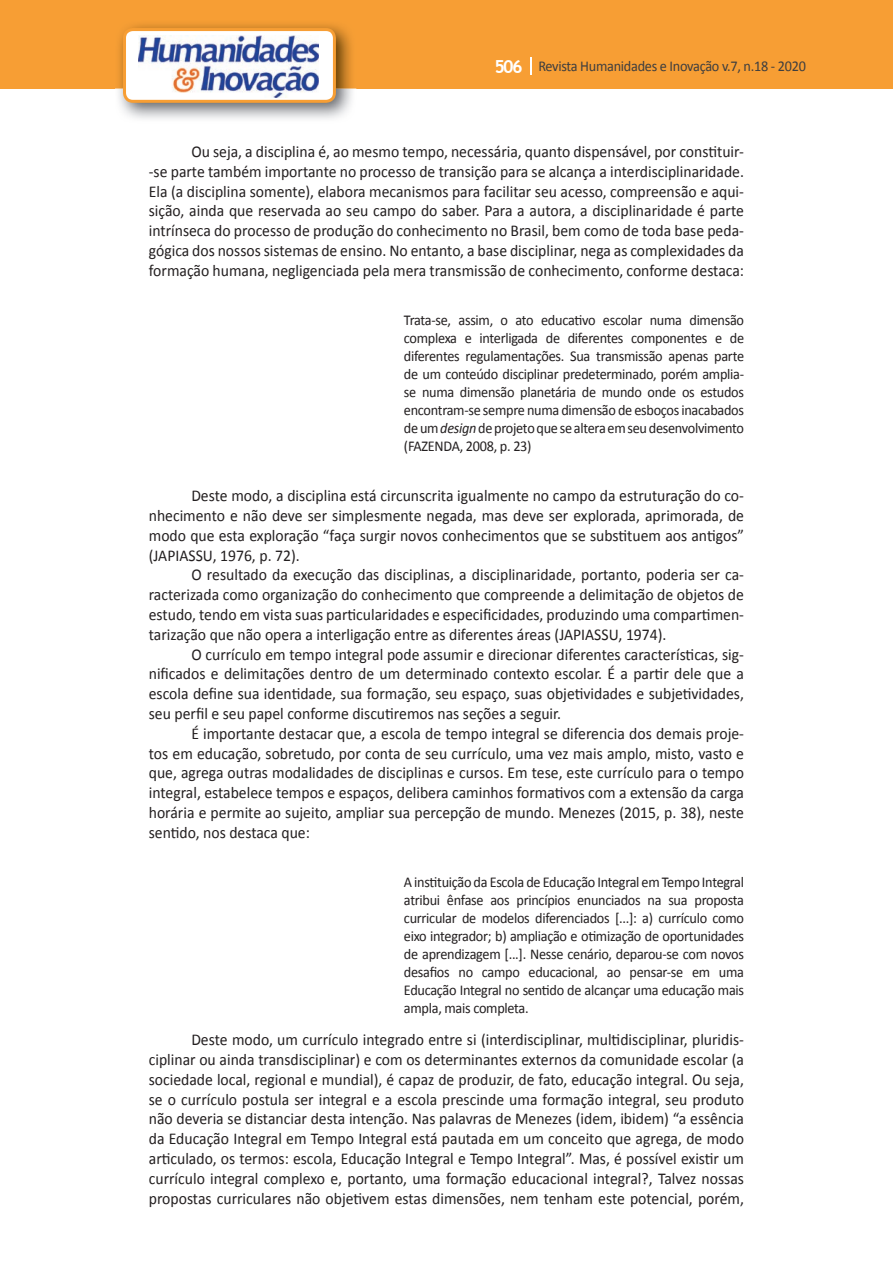
<style>
.page{position:relative;width:893px;height:1263px;background:#fff}
.page>*{position:absolute;margin:0;border:0;box-sizing:border-box;transform-origin:0 0}
.t1{font:16.5px/19.8px "Calibri";color:#231f20;text-align:justify;scale:.95 1}
.t2{font:15px/18px "Calibri";letter-spacing:-.02em;color:#231f20;text-align:justify;scale:.95 1}
.t3{font:15px "Calibri";letter-spacing:-.02em;color:#3e3e3f;scale:.95 1}
.s1{font-family:"Trebuchet MS";font-weight:700;font-size:18px;color:#fff}
.s2{font-style:italic}
</style>
<div class="page">
<div style="left:0;top:0;width:893px;height:88px;background:#f79e34"></div>
<svg style="left:530px;top:57px;width:2px;height:18px"></svg>
<img style="left:115px;top:24px;width:241px;height:95px">
<svg style="left:123px;top:28px;width:213px;height:75px"></svg>
<p class="t3" style="left:495px;top:57px;width:329px"><span class="s1">506</span> Revista Humanidades e Inovação v.7, n.18 - 2020</p>
<p class="t1" style="left:149px;top:142px;width:628px;text-indent:43px">Ou seja, a disciplina é, ao mesmo tempo, necessária, quanto dispensável, por constituir--se parte também importante no processo de transição para se alcança a interdisciplinaridade.<br>Ela (a disciplina somente), elabora mecanismos para facilitar seu acesso, compreensão e aqui&shy;sição, ainda que reservada ao seu campo do saber. Para a autora, a disciplinaridade é parte intrínseca do processo de produção do conhecimento no Brasil, bem como de toda base peda&shy;gógica dos nossos sistemas de ensino. No entanto, a base disciplinar, nega as complexidades da formação humana, negligenciada pela mera transmissão de conhecimento, conforme destaca:</p>
<p class="t2" style="left:404px;top:311px;width:360px">Trata-se, assim, o ato educativo escolar numa dimensão complexa e interligada de diferentes componentes e de diferentes regulamentações. Sua transmissão apenas parte de um conteúdo disciplinar predeterminado, porém amplia&shy;se numa dimensão planetária de mundo onde os estudos encontram-se sempre numa dimensão de esboços inacabados de um <span class="s2">design</span> de projeto que se altera em seu desenvolvimento (FAZENDA, 2008, p. 23)</p>
<p class="t1" style="left:149px;top:486px;width:628px;text-indent:43px">Deste modo, a disciplina está circunscrita igualmente no campo da estruturação do co&shy;nhecimento e não deve ser simplesmente negada, mas deve ser explorada, aprimorada, de modo que esta exploração “faça surgir novos conhecimentos que se substituem aos antigos” (JAPIASSU, 1976, p. 72).</p>
<p class="t1" style="left:149px;top:565px;width:628px;text-indent:43px">O resultado da execução das disciplinas, a disciplinaridade, portanto, poderia ser ca&shy;racterizada como organização do conhecimento que compreende a delimitação de objetos de estudo, tendo em vista suas particularidades e especificidades, produzindo uma compartimen&shy;tarização que não opera a interligação entre as diferentes áreas (JAPIASSU, 1974).</p>
<p class="t1" style="left:149px;top:644px;width:628px;text-indent:43px">O currículo em tempo integral pode assumir e direcionar diferentes características, sig&shy;nificados e delimitações dentro de um determinado contexto escolar. É a partir dele que a escola define sua identidade, sua formação, seu espaço, suas objetividades e subjetividades, seu perfil e seu papel conforme discutiremos nas seções a seguir.</p>
<p class="t1" style="left:149px;top:723px;width:628px;text-indent:43px">É importante destacar que, a escola de tempo integral se diferencia dos demais proje&shy;tos em educação, sobretudo, por conta de seu currículo, uma vez mais amplo, misto, vasto e que, agrega outras modalidades de disciplinas e cursos. Em tese, este currículo para o tempo integral, estabelece tempos e espaços, delibera caminhos formativos com a extensão da carga horária e permite ao sujeito, ampliar sua percepção de mundo. Menezes (2015, p. 38), neste sentido, nos destaca que:</p>
<p class="t2" style="left:404px;top:872px;width:360px">A instituição da Escola de Educação Integral em Tempo Integral atribui ênfase aos princípios enunciados na sua proposta curricular de modelos diferenciados [...]: a) currículo como eixo integrador; b) ampliação e otimização de oportunidades de aprendizagem [...]. Nesse cenário, deparou-se com novos desafios no campo educacional, ao pensar-se em uma Educação Integral no sentido de alcançar uma educação mais ampla, mais completa.</p>
<p class="t1" style="left:149px;top:1030px;width:628px;text-indent:43px">Deste modo, um currículo integrado entre si (interdisciplinar, multidisciplinar, pluridis&shy;ciplinar ou ainda transdisciplinar) e com os determinantes externos da comunidade escolar (a sociedade local, regional e mundial), é capaz de produzir, de fato, educação integral. Ou seja, se o currículo postula ser integral e a escola prescinde uma formação integral, seu produto não deveria se distanciar desta intenção. Nas palavras de Menezes (idem, ibidem) “a essência da Educação Integral em Tempo Integral está pautada em um conceito que agrega, de modo articulado, os termos: escola, Educação Integral e Tempo Integral”. Mas, é possível existir um currículo integral complexo e, portanto, uma formação educacional integral?, Talvez nossas propostas curriculares não objetivem estas dimensões, nem tenham este potencial, porém,</p>
</div>
